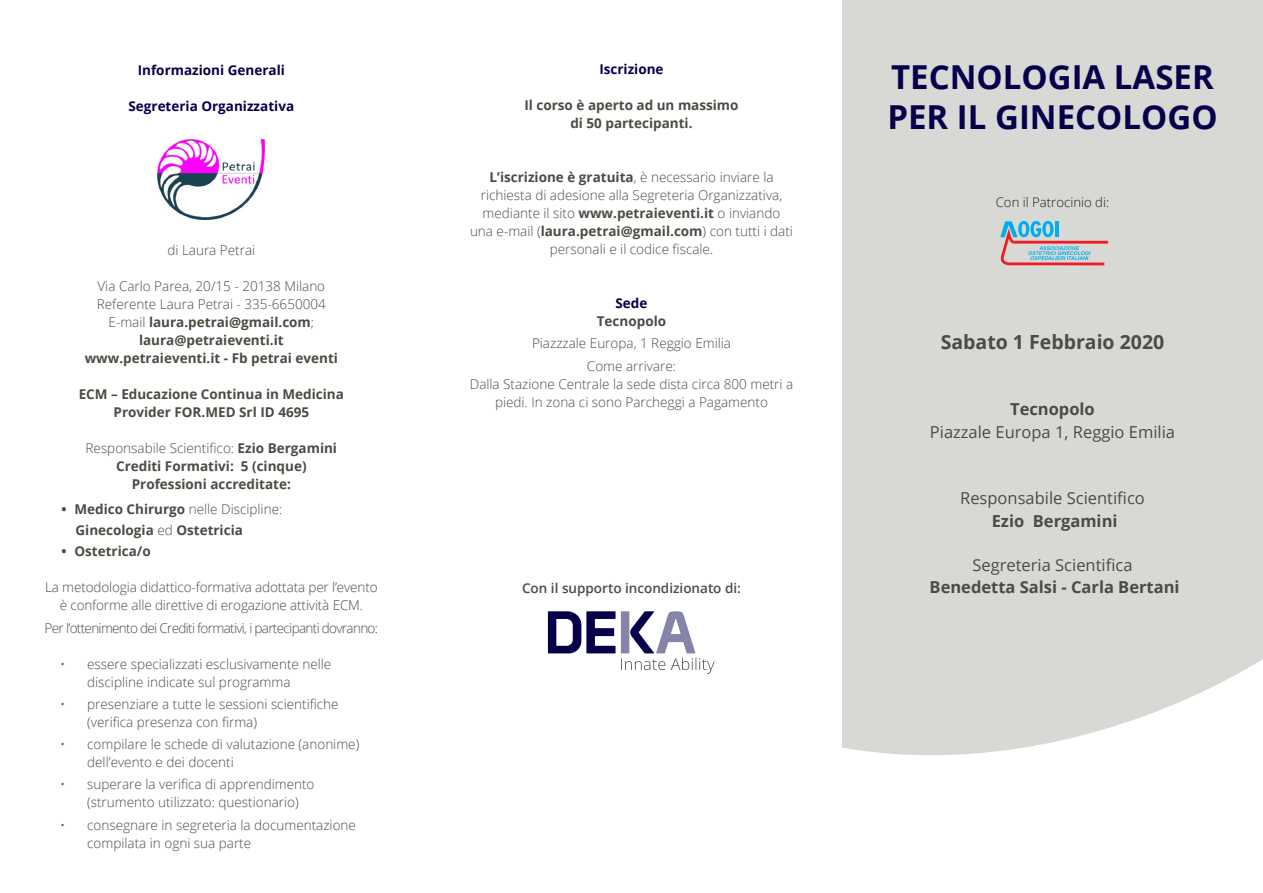
<style>
.page{position:relative;width:1263px;height:893px;background:#fff}
.page>*{position:absolute;margin:0;border:0;box-sizing:border-box;transform-origin:0 0}
.t1{font:700 33px/39.6px "Open Sans";color:#06004a}
.t2{font:700 19.5px "Open Sans";color:#4c4b46}
.t3{font:16.5px "Open Sans";color:#4c4b46}
.t4{font:700 16.5px "Open Sans";color:#4c4b46}
.t5{font:300 13.5px/18px "Open Sans";color:#4c4b43}
.t6{font:700 13.5px "Open Sans";color:#4c4b43}
.t7{font:300 13.5px "Open Sans";letter-spacing:-.05em;color:#4c4b43}
.t8{font:700 13.5px "Open Sans";color:#06004a}
.t9{font:600 13.5px "Open Sans";color:#4c4b46}
.Paragraph_Style_4{font:300 13.2px "Open Sans";color:#231f20}
.s1{font-weight:300}
.s2{font-weight:700}
</style>
<div class="page">
<div style="left:842px;top:0;width:421px;height:756px;background:#d8d8d4"></div>
<svg style="left:1000px;top:221px;width:108px;height:44px;background:#b6b8c0"></svg>
<svg style="left:548px;top:611px;width:67px;height:42px"></svg>
<svg style="left:621px;top:611px;width:94px;height:63px"></svg>
<img style="left:158px;top:140px;width:107px;height:79px">
<p class="t8" style="left:138px;top:61px;width:149px">Informazioni Generali</p>
<p class="t8" style="left:128px;top:97px;width:167px">Segreteria Organizzativa</p>
<p class="t5" style="left:167px;top:241px;width:89px">di Laura Petrai</p>
<p class="t5" style="left:98px;top:277px;width:229px">Via Carlo Parea, 20/15 - 20138 Milano</p>
<p class="t5" style="left:97px;top:295px;width:231px">Referente Laura Petrai - 335-6650004</p>
<p class="t6" style="left:109px;top:313px;width:207px"><span class="s1">E-mail</span> laura.petrai@gmail.com<span class="s1">;</span></p>
<p class="t6" style="left:139px;top:331px;width:146px">laura@petraieventi.it</p>
<p class="t6" style="left:85px;top:349px;width:255px">www.petraieventi.it - Fb petrai eventi</p>
<p class="t6" style="left:79px;top:385px;width:267px">ECM – Educazione Continua in Medicina</p>
<p class="t6" style="left:114px;top:403px;width:197px">Provider FOR.MED Srl ID 4695</p>
<p class="t5" style="left:86px;top:439px;width:253px">Responsabile Scientifico: <span class="s2">Ezio Bergamini</span></p>
<p class="t6" style="left:116px;top:457px;width:192px">Crediti Formativi: 5 (cinque)</p>
<p class="t6" style="left:132px;top:475px;width:161px">Professioni accreditate:</p>
<p class="t5" style="left:62px;top:500px;width:222px"><span class="s2">• Medico Chirurgo</span> nelle Discipline:</p>
<p class="t6" style="left:75px;top:521px;width:169px">Ginecologia <span class="s1">ed</span> Ostetricia</p>
<p class="t6" style="left:62px;top:542px;width:91px">• Ostetrica/o</p>
<p class="t5" style="left:45px;top:578px;width:334px;text-align:center">La metodologia didattico-formativa adottata per l’evento è conforme alle direttive di erogazione attività ECM.</p>
<p class="t7" style="left:45px;top:618px;width:335px">Per l’ottenimento dei Crediti formativi, i partecipanti dovranno:</p>
<p class="t5" style="left:87px;top:654px;width:246px;text-indent:-27px">• essere specializzati esclusivamente nelle discipline indicate sul programma</p>
<p class="t5" style="left:87px;top:694px;width:253px;text-indent:-27px">• presenziare a tutte le sessioni scientifiche (verifica presenza con firma)</p>
<p class="t5" style="left:87px;top:735px;width:274px;text-indent:-27px">• compilare le schede di valutazione (anonime) dell’evento e dei docenti</p>
<p class="t5" style="left:87px;top:775px;width:229px;text-indent:-27px">• superare la verifica di apprendimento (strumento utilizzato: questionario)</p>
<p class="t5" style="left:87px;top:815px;width:270px;text-indent:-27px">• consegnare in segreteria la documentazione compilata in ogni sua parte</p>
<p class="t8" style="left:599px;top:60px;width:66px">Iscrizione</p>
<p class="t6" style="left:524px;top:96px;width:216px">Il corso è aperto ad un massimo</p>
<p class="t6" style="left:570px;top:114px;width:124px">di 50 partecipanti.</p>
<p class="t5" style="left:470px;top:168px;width:324px;text-align:center"><span class="s2">L’iscrizione è gratuita</span>, è necessario inviare la richiesta di adesione alla Segreteria Organizzativa, mediante il sito <span class="s2">www.petraieventi.it</span> o inviando una e-mail (<span class="s2">laura.petrai@gmail.com</span>) con tutti i dati personali e il codice fiscale.</p>
<p class="t8" style="left:615px;top:294px;width:33px">Sede</p>
<p class="t6" style="left:597px;top:312px;width:71px">Tecnopolo</p>
<p class="t5" style="left:532px;top:334px;width:201px">Piazzzale Europa, 1 Reggio Emilia</p>
<p class="t5" style="left:587px;top:356px;width:91px">Come arrivare:</p>
<p class="t5" style="left:470px;top:374px;width:325px;text-align:center">Dalla Stazione Centrale la sede dista circa 800 metri a piedi. In zona ci sono Parcheggi a Pagamento</p>
<p class="t9" style="left:522px;top:579px;width:220px">Con il supporto incondizionato di:</p>
<p class="t1" style="left:887px;top:56px;width:332px">TECNOLOGIA LASER<br>PER IL GINECOLOGO</p>
<p class="Paragraph_Style_4" style="left:996px;top:193px;width:115px">Con il Patrocinio di:</p>
<p class="t2" style="left:941px;top:328px;width:225px">Sabato 1 Febbraio 2020</p>
<p class="t4" style="left:1010px;top:398px;width:86px">Tecnopolo</p>
<p class="t3" style="left:930px;top:420px;width:247px">Piazzale Europa 1, Reggio Emilia</p>
<p class="t3" style="left:960px;top:487px;width:186px">Responsabile Scientifico</p>
<p class="t4" style="left:992px;top:509px;width:127px">Ezio Bergamini</p>
<p class="t3" style="left:972px;top:554px;width:162px">Segreteria Scientifica</p>
<p class="t4" style="left:930px;top:576px;width:252px">Benedetta Salsi - Carla Bertani</p>
</div>
